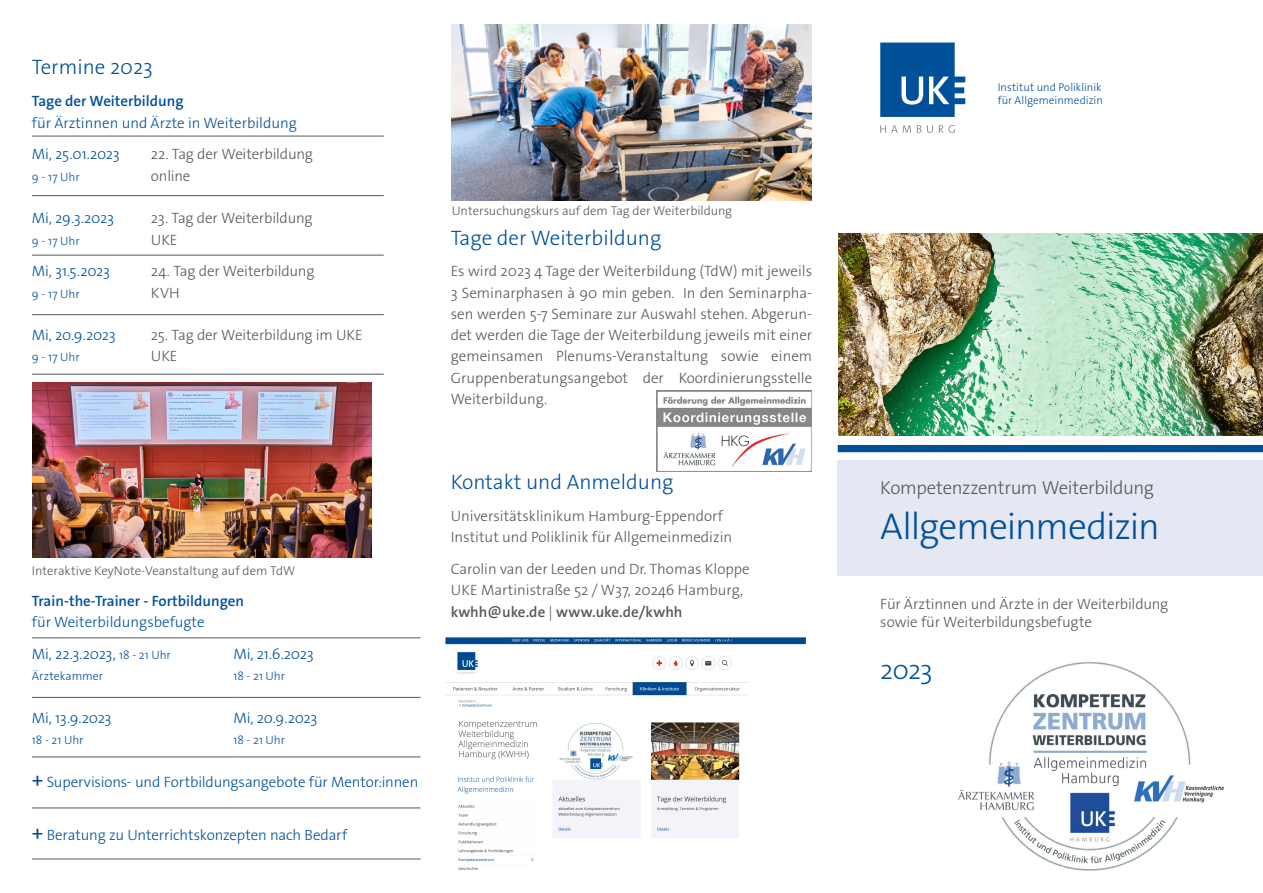
<style>
.page{position:relative;width:1263px;height:893px;background:#fff}
.page>*{position:absolute;margin:0;border:0;box-sizing:border-box;transform-origin:0 0}
._08_Überschrift_18pt{font:300 37.5px "The Sans Os F";letter-spacing:-.03em;color:#01519a}
._0XX_Infotext_Flyer{font:300 27px "The Sans Os F";color:#01519a}
._07_Überschrift_14_p{font:300 21px "The Sans Os F";color:#01519a}
._0XX_Dachzeile_Flyer{font:300 18.75px "The Sans Os F";letter-spacing:-.02em;color:#57585a}
._03_Fließtext{font:300 15px/21.3px "The Sans Os F";color:#57585a;text-align:justify}
.Tabelle_Fließtext_10{font:300 15px "The Sans Os F";letter-spacing:-.015em;color:#01519a}
._07_Überschrift_14_p-2{font:300 15px/21.3px "The Sans Os F";color:#57585a}
.Tabelle_Fließtext_10-2{font:300 15px/21.3px "The Sans Os F";letter-spacing:-.015em;color:#57585a}
._0XX_Infotext_Flyer-2{font:300 15px/18px "The Sans Os F";letter-spacing:-.01em;color:#57585a}
._07_Überschrift_14_p-3{font:300 15px/21.3px "The Sans Os F";color:#01519a}
._07_Überschrift_14_p-4{font:600 15px/21.3px "The Sans Os F";color:#01519a}
._02_Bildunterschrift{font:300 12.75px "The Sans Os F";letter-spacing:-.005em;color:#57585a}
.Tabelle_Fließtext_10-3{font:300 12px "The Sans Os F";letter-spacing:-.005em;color:#01519a}
._0XX_Identebene{font:300 11.25px "The Sans Os F";letter-spacing:-.005em;color:#01519a}
.s1{font-weight:600}
.s2{font-weight:300}
.s3{font-size:12px}
.s4{font-weight:400;font-size:21px}
</style>
<div class="page">
<div style="left:838px;top:459px;width:425px;height:117px;background:#e5e8f3"></div>
<div style="left:838px;top:445px;width:425px;height:7px;background:#01519a"></div>
<svg style="left:880px;top:43px;width:85px;height:74px"></svg>
<svg style="left:880px;top:125px;width:31px;height:8px"></svg>
<svg style="left:917px;top:125px;width:4px;height:8px"></svg>
<svg style="left:927px;top:125px;width:6px;height:8px"></svg>
<svg style="left:939px;top:125px;width:16px;height:8px"></svg>
<img style="left:838px;top:234px;width:425px;height:202px">
<hr style="left:32px;top:136px;width:119px;height:1px;background:#57585a">
<hr style="left:151px;top:136px;width:233px;height:1px;background:#57585a">
<hr style="left:32px;top:195px;width:119px;height:1px;background:#57585a">
<hr style="left:151px;top:195px;width:233px;height:1px;background:#57585a">
<hr style="left:32px;top:255px;width:119px;height:1px;background:#57585a">
<hr style="left:151px;top:255px;width:233px;height:1px;background:#57585a">
<hr style="left:32px;top:314px;width:119px;height:1px;background:#57585a">
<hr style="left:151px;top:314px;width:233px;height:1px;background:#57585a">
<hr style="left:32px;top:374px;width:119px;height:1px;background:#57585a">
<hr style="left:151px;top:374px;width:233px;height:1px;background:#57585a">
<hr style="left:32px;top:637px;width:201px;height:1px;background:#57585a">
<hr style="left:233px;top:637px;width:188px;height:1px;background:#57585a">
<hr style="left:32px;top:697px;width:201px;height:1px;background:#57585a">
<hr style="left:233px;top:697px;width:188px;height:1px;background:#57585a">
<hr style="left:32px;top:756px;width:201px;height:1px;background:#57585a">
<hr style="left:233px;top:756px;width:188px;height:1px;background:#57585a">
<hr style="left:32px;top:807px;width:201px;height:1px;background:#57585a">
<hr style="left:233px;top:807px;width:188px;height:1px;background:#57585a">
<hr style="left:32px;top:859px;width:201px;height:1px;background:#57585a">
<hr style="left:233px;top:859px;width:188px;height:1px;background:#57585a">
<img style="left:445px;top:637px;width:361px;height:233px">
<img style="left:958px;top:662px;width:266px;height:209px">
<img style="left:32px;top:383px;width:339px;height:175px">
<img style="left:451px;top:24px;width:360px;height:176px">
<img style="left:657px;top:390px;width:154px;height:81px">
<p class="_07_Überschrift_14_p" style="left:32px;top:54px;width:123px">Termine 2023</p>
<p class="_07_Überschrift_14_p-3" style="left:32px;top:91px;width:266px"><span class="s1">Tage der Weiterbildung<br></span>für Ärztinnen und Ärzte in Weiterbildung</p>
<p class="Tabelle_Fließtext_10" style="left:32px;top:145px;width:89px">Mi, 25.01.2023</p>
<p class="Tabelle_Fließtext_10-3" style="left:32px;top:169px;width:49px">9 - 17 Uhr</p>
<p class="Tabelle_Fließtext_10-2" style="left:151px;top:144px;width:163px">22. Tag der Weiterbildung</p>
<p class="Tabelle_Fließtext_10-2" style="left:151px;top:165px;width:41px">online</p>
<p class="Tabelle_Fließtext_10" style="left:32px;top:209px;width:84px">Mi, 29.3.2023</p>
<p class="Tabelle_Fließtext_10-3" style="left:32px;top:233px;width:49px">9 - 17 Uhr</p>
<p class="Tabelle_Fließtext_10-2" style="left:151px;top:208px;width:163px">23. Tag der Weiterbildung</p>
<p class="Tabelle_Fließtext_10-2" style="left:151px;top:229px;width:28px">UKE</p>
<p class="Tabelle_Fließtext_10" style="left:32px;top:262px;width:80px">Mi, 31.5.2023</p>
<p class="Tabelle_Fließtext_10-3" style="left:32px;top:286px;width:49px">9 - 17 Uhr</p>
<p class="Tabelle_Fließtext_10-2" style="left:151px;top:261px;width:165px">24. Tag der Weiterbildung</p>
<p class="Tabelle_Fließtext_10-2" style="left:151px;top:282px;width:30px">KVH</p>
<p class="Tabelle_Fließtext_10" style="left:32px;top:325px;width:85px">Mi, 20.9.2023</p>
<p class="Tabelle_Fließtext_10-3" style="left:32px;top:350px;width:49px">9 - 17 Uhr</p>
<p class="Tabelle_Fließtext_10-2" style="left:151px;top:325px;width:213px">25. Tag der Weiterbildung im UKE<br>UKE</p>
<p class="_02_Bildunterschrift" style="left:32px;top:562px;width:265px">Interaktive KeyNote-Veanstaltung auf dem TdW</p>
<p class="_07_Überschrift_14_p-4" style="left:32px;top:590px;width:214px">Train-the-Trainer - Fortbildungen <span class="s2">für Weiterbildungsbefugte</span></p>
<p class="Tabelle_Fließtext_10" style="left:32px;top:644px;width:140px">Mi, 22.3.2023, <span class="s3">18 - 21 Uhr</span></p>
<p class="Tabelle_Fließtext_10-3" style="left:32px;top:669px;width:73px">Ärztekammer</p>
<p class="Tabelle_Fließtext_10" style="left:233px;top:644px;width:82px">Mi, 21.6.2023</p>
<p class="Tabelle_Fließtext_10-3" style="left:233px;top:669px;width:53px">18 - 21 Uhr</p>
<p class="Tabelle_Fließtext_10" style="left:32px;top:708px;width:81px">Mi, 13.9.2023</p>
<p class="Tabelle_Fließtext_10-3" style="left:32px;top:732px;width:53px">18 - 21 Uhr</p>
<p class="Tabelle_Fließtext_10" style="left:233px;top:708px;width:85px">Mi, 20.9.2023</p>
<p class="Tabelle_Fließtext_10-3" style="left:233px;top:732px;width:53px">18 - 21 Uhr</p>
<p class="Tabelle_Fließtext_10" style="left:32px;top:772px;width:388px"><span class="s4">+</span> Supervisions- und Fortbildungsangebote für Mentor:innen</p>
<p class="Tabelle_Fließtext_10" style="left:32px;top:825px;width:317px"><span class="s4">+</span> Beratung zu Unterrichtskonzepten nach Bedarf</p>
<p class="_02_Bildunterschrift" style="left:452px;top:203px;width:282px">Untersuchungskurs auf dem Tag der Weiterbildung</p>
<p class="_07_Überschrift_14_p" style="left:451px;top:224px;width:212px">Tage der Weiterbildung</p>
<p class="_03_Fließtext" style="left:451px;top:261px;width:363px">Es wird 2023 4 Tage der Weiterbildung (TdW) mit jeweils 3 Seminarphasen à 90 min geben. In den Seminarpha&shy;sen werden 5-7 Seminare zur Auswahl stehen. Abgerun&shy;det werden die Tage der Weiterbildung jeweils mit einer gemeinsamen Plenums-Veranstaltung sowie einem Gruppenberatungsangebot der Koordinierungsstelle Weiterbildung.</p>
<p class="_07_Überschrift_14_p" style="left:451px;top:468px;width:224px">Kontakt und Anmeldung</p>
<p class="_07_Überschrift_14_p-2" style="left:451px;top:505px;width:283px">Universitätsklinikum Hamburg-Eppendorf<br>Institut und Poliklinik für Allgemeinmedizin</p>
<p class="_07_Überschrift_14_p-2" style="left:451px;top:558px;width:300px">Carolin van der Leeden und Dr. Thomas Kloppe<br>UKE Martinistraße 52 / W37, 20246 Hamburg, <span class="s1">kwhh@uke.de</span> | <span class="s1">www.uke.de/kwhh</span></p>
<p class="_0XX_Identebene" style="left:998px;top:79px;width:105px">Institut und Poliklinik</p>
<p class="_0XX_Identebene" style="left:998px;top:93px;width:107px">für Allgemeinmedizin</p>
<p class="_0XX_Dachzeile_Flyer" style="left:880px;top:476px;width:275px">Kompetenzzentrum Weiterbildung</p>
<p class="_08_Überschrift_18pt" style="left:880px;top:503px;width:281px">Allgemeinmedizin</p>
<p class="_0XX_Infotext_Flyer-2" style="left:880px;top:595px;width:290px">Für Ärztinnen und Ärzte in der Weiterbildung sowie für Weiterbildungsbefugte</p>
<p class="_0XX_Infotext_Flyer" style="left:880px;top:652px;width:54px">2023</p>
</div>
